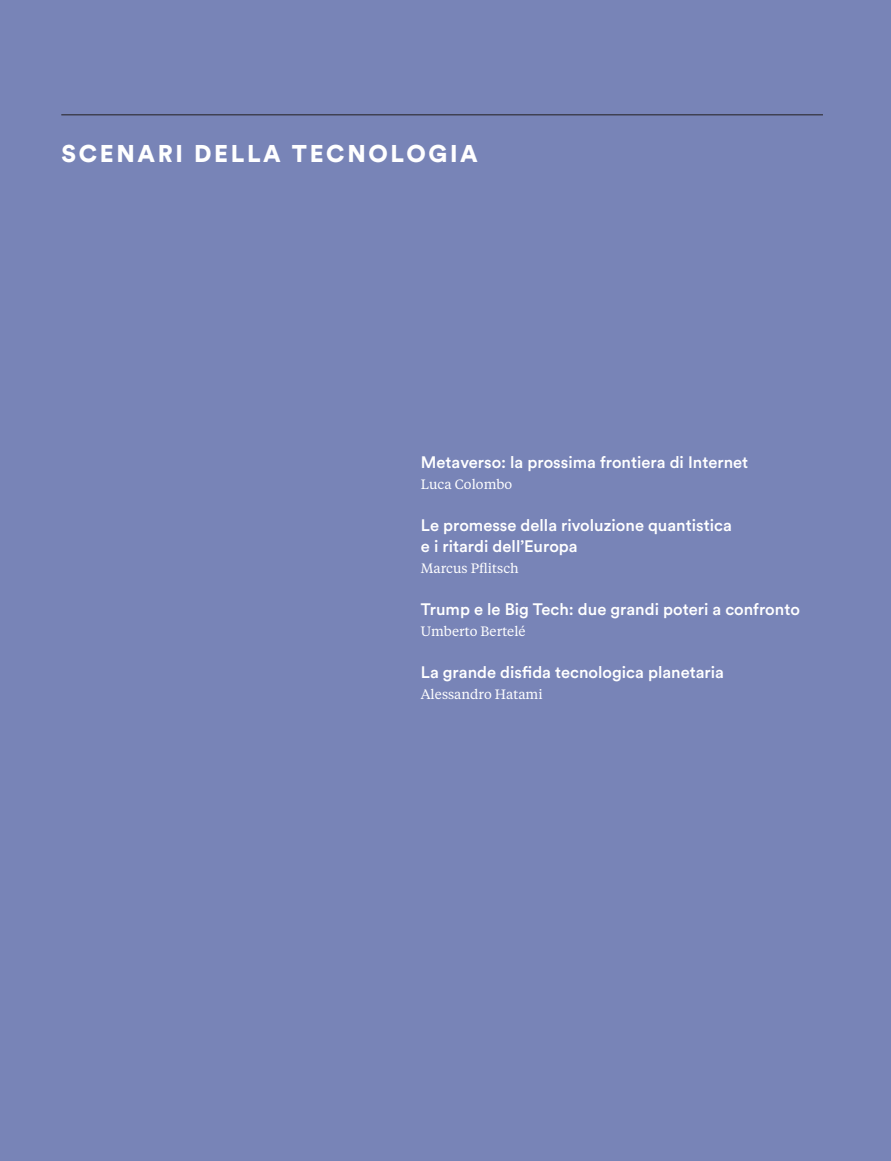
<style>
.page{position:relative;width:891px;height:1161px;background:#fff}
.page>*{position:absolute;margin:0;border:0;box-sizing:border-box;transform-origin:0 0}
.t1{font:900 24px "Circular Std";letter-spacing:.11em;color:#fff}
.t2{font:500 16.5px/21px "Circular Std";color:#fff}
.t3{font:13.5px "Tiempos Text";color:#fff}
</style>
<div class="page">
<div style="left:0;top:0;width:890px;height:1160px;background:#7884b7"></div>
<hr style="left:61px;top:115px;width:761px;height:1px;background:#231f20">
<h1 class="t1" style="left:61px;top:139px;width:418px">SCENARI DELLA TECNOLOGIA</h1>
<p class="t2" style="left:421px;top:454px;width:329px">Metaverso: la prossima frontiera di Internet</p>
<p class="t3" style="left:421px;top:478px;width:93px">Luca Colombo</p>
<p class="t2" style="left:421px;top:517px;width:312px">Le promesse della rivoluzione quantistica e i ritardi dell’Europa</p>
<p class="t3" style="left:421px;top:562px;width:99px">Marcus Pflitsch</p>
<p class="t2" style="left:421px;top:601px;width:380px">Trump e le Big Tech: due grandi poteri a confronto</p>
<p class="t3" style="left:421px;top:625px;width:106px">Umberto Bertelé</p>
<p class="t2" style="left:421px;top:664px;width:304px">La grande disfida tecnologica planetaria</p>
<p class="t3" style="left:421px;top:688px;width:123px">Alessandro Hatami</p>
</div>
